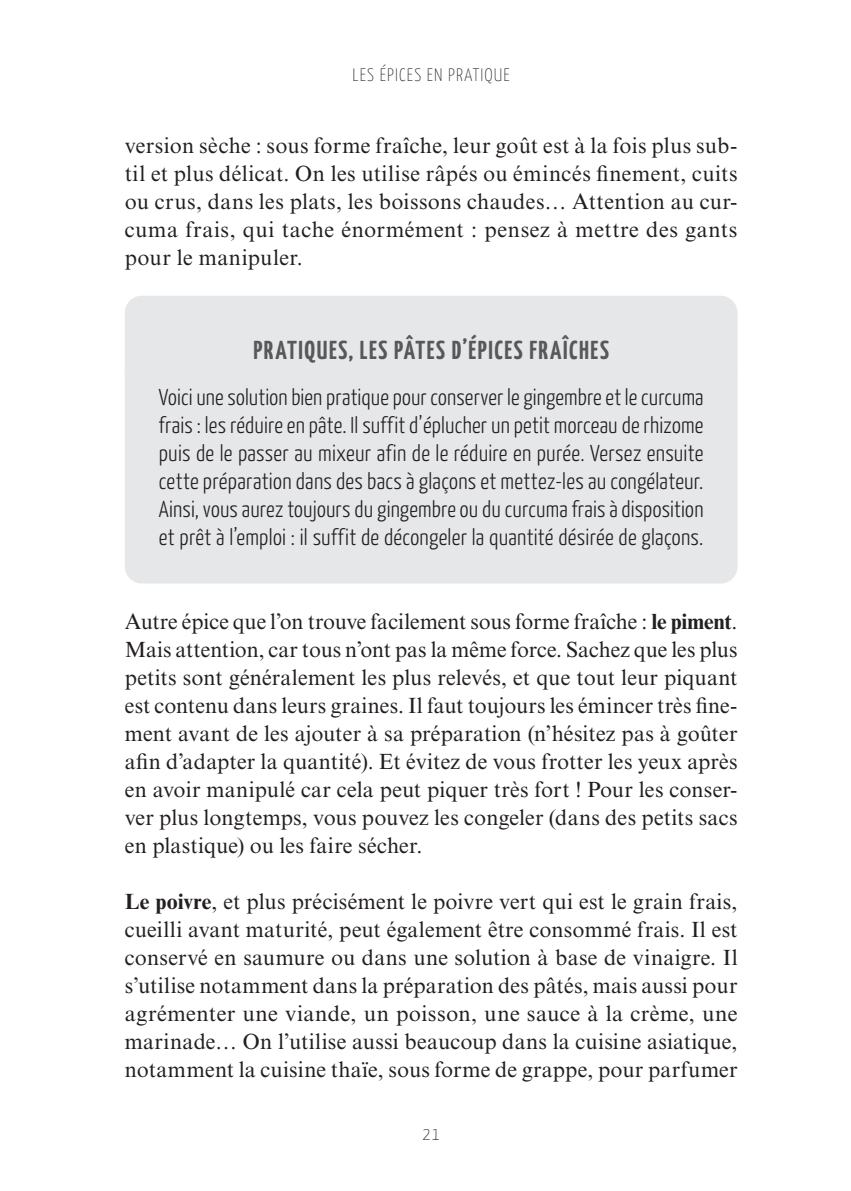
<style>
.page{position:relative;width:851px;height:1191px;background:#fff}
.page>*{position:absolute;margin:0;border:0;box-sizing:border-box;transform-origin:0 0}
.t1{font:700 26px "Yanone Kaffeesatz";letter-spacing:.06em;color:#57585a}
.t2{font:300 23px/28px "Yanone Kaffeesatz";letter-spacing:.01em;color:#231f20;text-align:justify}
.t3{font:22px/28px "Times New Roman MT Std";letter-spacing:.015em;color:#231f20;text-align:justify}
.t4{font:100 18px "Yanone Kaffeesatz";letter-spacing:.06em;color:#231f20}
.s1{font-weight:700}
</style>
<div class="page">
<div style="left:125px;top:296px;width:612px;height:92px;background:#e6e7e9;border-radius:17px"></div>
<div style="left:125px;top:354px;width:612px;height:229px;background:#e6e7e9;border-radius:17px"></div>
<p class="t4" style="left:352px;top:63px;width:159px">LES ÉPICES EN PRATIQUE</p>
<p class="t3" style="left:125px;top:131px;width:614px">version sèche : sous forme fraîche, leur goût est à la fois plus sub&shy;til et plus délicat. On les utilise râpés ou émincés finement, cuits ou crus, dans les plats, les boissons chaudes… Attention au cur&shy;cuma frais, qui tache énormément : pensez à mettre des gants pour le manipuler.</p>
<p class="t1" style="left:253px;top:334px;width:357px">PRATIQUES, LES PÂTES D’ÉPICES FRAÎCHES</p>
<p class="t2" style="left:159px;top:382px;width:546px">Voici une solution bien pratique pour conserver le gingembre et le curcuma frais : les réduire en pâte. Il suffit d’éplucher un petit morceau de rhizome puis de le passer au mixeur afin de le réduire en purée. Versez ensuite cette préparation dans des bacs à glaçons et mettez-les au congélateur.<br>Ainsi, vous aurez toujours du gingembre ou du curcuma frais à disposition et prêt à l’emploi : il suffit de décongeler la quantité désirée de glaçons.</p>
<p class="t3" style="left:125px;top:607px;width:614px">Autre épice que l’on trouve facilement sous forme fraîche : <span class="s1">le piment</span>.<br>Mais attention, car tous n’ont pas la même force. Sachez que les plus petits sont généralement les plus relevés, et que tout leur piquant est contenu dans leurs graines. Il faut toujours les émincer très fine&shy;ment avant de les ajouter à sa préparation (n’hésitez pas à goûter afin d’adapter la quantité). Et évitez de vous frotter les yeux après en avoir manipulé car cela peut piquer très fort ! Pour les conser&shy;ver plus longtemps, vous pouvez les congeler (dans des petits sacs en plastique) ou les faire sécher.</p>
<p class="t3" style="left:125px;top:887px;width:614px"><span class="s1">Le poivre</span>, et plus précisément le poivre vert qui est le grain frais, cueilli avant maturité, peut également être consommé frais. Il est conservé en saumure ou dans une solution à base de vinaigre. Il s’utilise notamment dans la préparation des pâtés, mais aussi pour agrémenter une viande, un poisson, une sauce à la crème, une marinade… On l’utilise aussi beaucoup dans la cuisine asiatique, notamment la cuisine thaïe, sous forme de grappe, pour parfumer</p>
<p class="t4" style="left:422px;top:1123px;width:19px">21</p>
</div>
